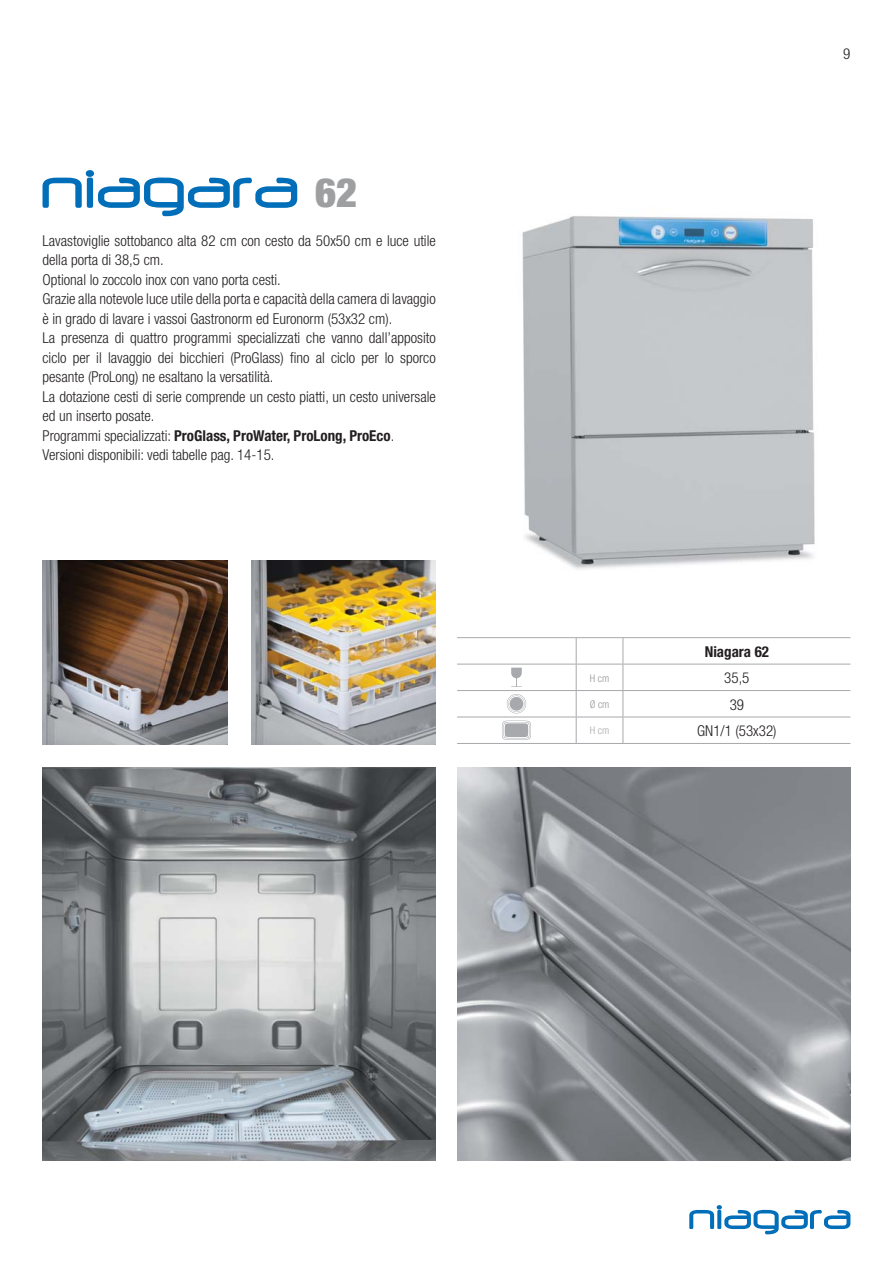
<style>
.page{position:relative;width:893px;height:1263px;background:#fff}
.page>*{position:absolute;margin:0;border:0;box-sizing:border-box;transform-origin:0 0}
.t1{font:900 condensed 40.5px "Helvetica Neue";color:#9d9fa1}
.t2{font:300 condensed 15px/19.5px "Helvetica Neue";color:#231f20}
.t3{font:700 condensed 15px "Helvetica Neue";color:#231f20}
.t4{font:300 condensed 10.5px "Helvetica Neue";color:#939598}
.t5{font:300 condensed 10.5px "Helvetica Neue";color:#a7a9ac}
.s1{font-weight:700}
</style>
<div class="page">
<img style="left:522px;top:216px;width:293px;height:353px">
<img style="left:43px;top:768px;width:392px;height:393px">
<img style="left:457px;top:768px;width:393px;height:393px">
<img style="left:43px;top:560px;width:184px;height:185px">
<hr style="left:457px;top:637px;width:166px;height:1px;background:#a7a9ac">
<hr style="left:623px;top:637px;width:227px;height:1px;background:#a7a9ac">
<hr style="left:457px;top:664px;width:166px;height:1px;background:#a7a9ac">
<hr style="left:623px;top:664px;width:227px;height:1px;background:#a7a9ac">
<hr style="left:457px;top:690px;width:166px;height:1px;background:#a7a9ac">
<hr style="left:623px;top:690px;width:227px;height:1px;background:#a7a9ac">
<hr style="left:457px;top:717px;width:166px;height:1px;background:#a7a9ac">
<svg style="left:576px;top:638px;width:1px;height:105px"></svg>
<hr style="left:623px;top:717px;width:227px;height:1px;background:#a7a9ac">
<svg style="left:623px;top:638px;width:1px;height:105px"></svg>
<hr style="left:457px;top:743px;width:393px;height:1px;background:#a7a9ac">
<svg style="left:511px;top:668px;width:11px;height:19px"></svg>
<svg style="left:507px;top:694px;width:19px;height:19px"></svg>
<svg style="left:508px;top:695px;width:17px;height:17px"></svg>
<div style="left:508px;top:695px;width:17px;height:18px;border:1px solid #fff;border-radius:50%"></div>
<div style="left:509px;top:696px;width:15px;height:15px;border:1px solid #fff;border-radius:50%"></div>
<svg style="left:502px;top:720px;width:29px;height:20px"></svg>
<img style="left:251px;top:560px;width:185px;height:185px">
<svg style="left:43px;top:170px;width:254px;height:46px"></svg>
<svg style="left:689px;top:1205px;width:161px;height:29px"></svg>
<h1 class="t1" style="left:315px;top:178px;width:44px">62</h1>
<p class="t2" style="left:43px;top:232px;width:395px">Lavastoviglie sottobanco alta 82 cm con cesto da 50x50 cm e luce utile della porta di 38,5 cm.<br>Optional lo zoccolo inox con vano porta cesti.<br>Grazie alla notevole luce utile della porta e capacità della camera di lavaggio è in grado di lavare i vassoi Gastronorm ed Euronorm (53x32 cm).<br>La presenza di quattro programmi specializzati che vanno dall’apposito ciclo per il lavaggio dei bicchieri (ProGlass) fino al ciclo per lo sporco pesante (ProLong) ne esaltano la versatilità.<br>La dotazione cesti di serie comprende un cesto piatti, un cesto universale ed un inserto posate.<br>Programmi specializzati: <span class="s1">ProGlass, ProWater, ProLong, ProEco</span>.<br>Versioni disponibili: vedi tabelle pag. 14-15.</p>
<p class="t2" style="left:843px;top:45px;width:9px">9</p>
<p class="t3" style="left:705px;top:646px;width:66px">Niagara 62</p>
<p class="t4" style="left:590px;top:674px;width:21px">H cm</p>
<p class="t2" style="left:724px;top:669px;width:27px">35,5</p>
<p class="t4" style="left:590px;top:700px;width:21px">Ø cm</p>
<p class="t2" style="left:730px;top:696px;width:16px">39</p>
<p class="t5" style="left:590px;top:727px;width:21px">H cm</p>
<p class="t2" style="left:697px;top:722px;width:81px">GN1/1 (53x32)</p>
</div>
